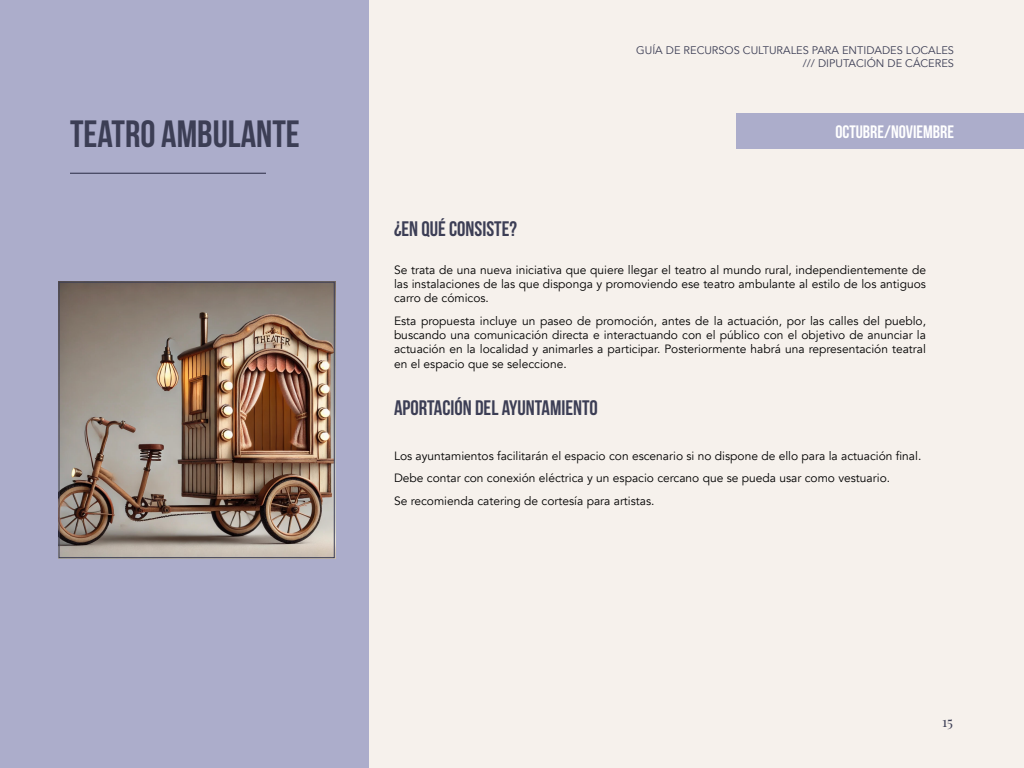
<style>
.page{position:relative;width:1024px;height:768px;background:#f6f1ec}
.page>*{position:absolute;margin:0;border:0;box-sizing:border-box;transform-origin:0 0}
.t1{font:38px "Bebas Neue";color:#3c3e55}
.t2{font:21px "Bebas Neue";color:#3c3e55}
.t3{font:18px "Bebas Neue";color:#fff}
.t4{font:14px "Playfair Display";color:#3c3e55}
.t5{font:12px/14.4px "Avenir";color:#000;text-align:justify}
.t6{font:11px/13.2px "Avenir";color:#3c3e55;text-align:right}
</style>
<div class="page">
<div style="left:736px;top:113px;width:288px;height:36px;background:#acadcb"></div>
<div style="left:0;top:0;width:369px;height:768px;background:#acadcb"></div>
<hr style="left:70px;top:173px;width:196px;height:1px;background:#3c3e55">
<img style="left:61px;top:284px;width:272px;height:272px">
<div style="left:59px;top:282px;width:276px;height:276px;border:1px solid #3c3e55"></div>
<p class="t6" style="left:636px;top:44px;width:319px">GUÍA DE RECURSOS CULTURALES PARA ENTIDADES LOCALES /// DIPUTACIÓN DE CÁCERES</p>
<p class="t1" style="left:70px;top:113px;width:231px">TEATRO AMBULANTE</p>
<p class="t3" style="left:835px;top:122px;width:120px">OCTUBRE/NOVIEMBRE</p>
<p class="t2" style="left:394px;top:217px;width:125px">¿EN QUÉ CONSISTE?</p>
<p class="t5" style="left:394px;top:262px;width:534px">Se trata de una nueva iniciativa que quiere llegar el teatro al mundo rural, independientemente de las instalaciones de las que disponga y promoviendo ese teatro ambulante al estilo de los antiguos carro de cómicos.</p>
<p class="t5" style="left:394px;top:313px;width:534px">Esta propuesta incluye un paseo de promoción, antes de la actuación, por las calles del pueblo, buscando una comunicación directa e interactuando con el público con el objetivo de anunciar la actuación en la localidad y animarles a participar. Posteriormente habrá una representación teatral en el espacio que se seleccione.</p>
<p class="t2" style="left:394px;top:396px;width:205px">APORTACIÓN DEL AYUNTAMIENTO</p>
<p class="t5" style="left:394px;top:449px;width:529px">Los ayuntamientos facilitarán el espacio con escenario si no dispone de ello para la actuación final.</p>
<p class="t5" style="left:394px;top:471px;width:498px">Debe contar con conexión eléctrica y un espacio cercano que se pueda usar como vestuario.</p>
<p class="t5" style="left:394px;top:493px;width:262px">Se recomienda catering de cortesía para artistas.</p>
<p class="t4" style="left:942px;top:711px;width:12px">15</p>
</div>
